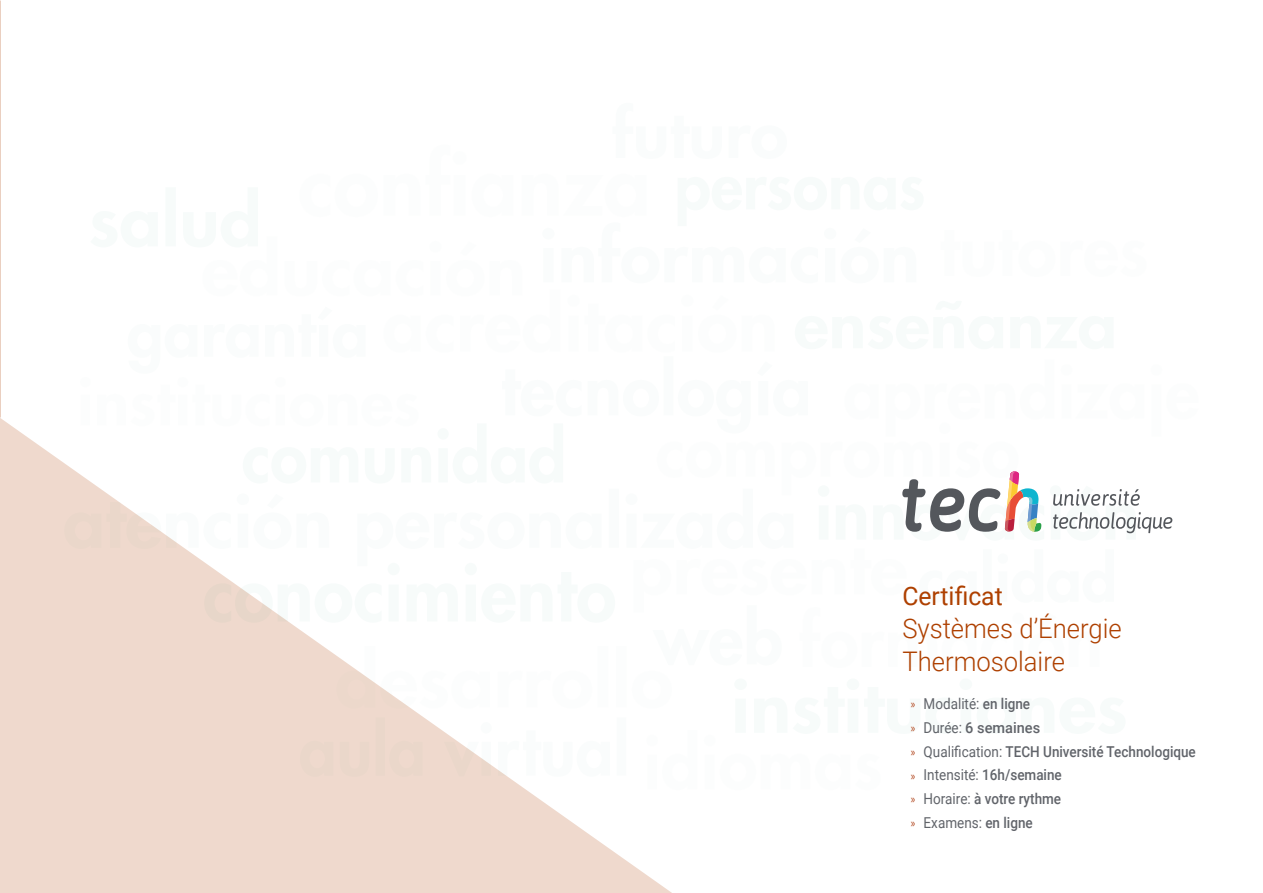
<style>
.page{position:relative;width:1263px;height:893px;background:#fff}
.page>*{position:absolute;margin:0;border:0;box-sizing:border-box;transform-origin:0 0}
.t1{font:300 27px/33px "Roboto";color:#ae4000;scale:.95 1}
.t2{font:25.5px "Roboto";color:#ae4000}
.t3{font:500 15px/23.7px "Roboto";color:#61646a;scale:.9 1}
.s1{font-family:"Myriad Pro";font-weight:400;font-size:12px;color:#af4117}
.s2{font-weight:400}
</style>
<div class="page">
<svg style="left:0;top:418px;width:672px;height:475px;background:#f0dcd1"></svg>
<svg style="left:64px;top:418px;width:1109px;height:372px"></svg>
<h2 class="t2" style="left:902px;top:578px;width:102px">Certificat</h2>
<h1 class="t1" style="left:902px;top:610px;width:232px">Systèmes d’Énergie<br>Thermosolaire</h1>
<p class="t3" style="left:911px;top:691px;width:318px"><span class="s1">»</span> <span class="s2">Modalité:</span> en ligne<br><span class="s1">»</span> <span class="s2">Durée:</span> 6 semaines<br><span class="s1">»</span> <span class="s2">Qualification:</span> TECH Université Technologique <span class="s1">»</span> <span class="s2">Intensité:</span> 16h/semaine<br><span class="s1">»</span> <span class="s2">Horaire:</span> à votre rythme<br><span class="s1">»</span> <span class="s2">Examens:</span> en ligne</p>
</div>
